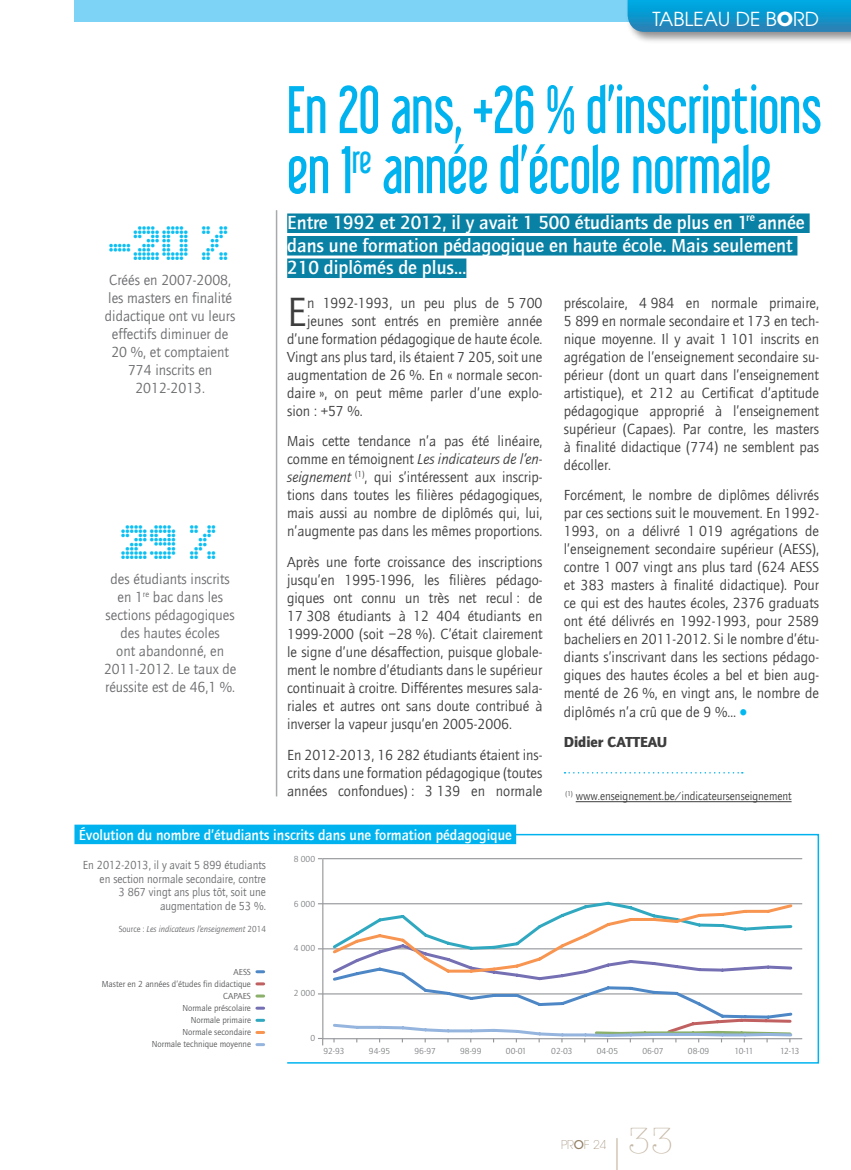
<style>
.page{position:relative;width:851px;height:1170px;background:#fff}
.page>*{position:absolute;margin:0;border:0;box-sizing:border-box;transform-origin:0 0}
.TITRE_-_GRAND{font:60px "Libel Suit";color:#00b3ef;scale:.96 1}
.SURBRILLANCE_ARTICLE{font:45px "Dolly Dots";color:#0dbff2}
.TEXTE_-_LETTRINE__1e{font:42px "Quay Sans";color:#3e3e3f}
.t1{font:300 37.5px "American Typewriter";color:#c7baa8}
.CHAPEAU_-_CYAN{font:500 19.5px/22.5px "Quay Sans";color:#fff}
.t2{font:19.2px "Avant Garde";color:#fff}
.TEXTE{font:15px/18px "Quay Sans";color:#3e3e3f;text-align:justify}
.TEXTE-2{font:15px/18px "Quay Sans";color:#6c6d70;text-align:center}
.TEXTE_-_LETTRINE__1e-2{font:15px "Quay Sans";color:#3e3e3f}
.INTERTITRE_-_CYAN{font:500 15px "Quay Sans";color:#fff}
.TEXTE-3{font:900 15px "Quay Sans";color:#3e3e3f}
.NOTE_DE_BAS_DE_PAGE{font:12px/13.5px "Quay Sans";color:#6c6d70;text-align:right;scale:.96 1}
.NOTE_DE_BAS_DE_PAGE-2{font:12px "Quay Sans";color:#3e3e3f;scale:.96 1}
.t3{font:200 12px "Avant Garde";color:#938065}
.t4{font:500 11.4px "Quay Sans";color:#fff}
.t5{font:9px/12px "Quay Sans";color:#57585a;text-align:right}
.t6{font:9px "Quay Sans";color:#808285}
.NOTE_DE_BAS_DE_PAGE-3{font:italic 9px "Quay Sans";color:#6c6d70;scale:.96 1}
.s1{font-weight:700}
.s2{font-style:italic}
.s3{font-size:22.5px;color:#00b9f1}
.s4{font-style:normal}
.s5{font-weight:500}
</style>
<div class="page">
<hr style="left:575px;top:801px;width:216px;height:1px;background:#3e3e3f">
<svg style="left:564px;top:772px;width:178px;height:1px"></svg>
<hr style="left:276px;top:210px;width:1px;height:586px;background:#a8a9ad">
<div style="left:287px;top:213px;width:522px;height:20px;background:#0881a5"></div>
<div style="left:287px;top:236px;width:510px;height:19px;background:#0881a5"></div>
<div style="left:287px;top:258px;width:179px;height:20px;background:#0881a5"></div>
<svg style="left:226px;top:833px;width:593px;height:231px"></svg>
<div style="left:74px;top:824px;width:442px;height:20px;background:#00b3ef"></div>
<hr style="left:616px;top:1137px;width:1px;height:32px;background:#d2c7b7">
<div style="left:74px;top:0;width:776px;height:21px;background:#7cd3f6"></div>
<div style="left:624px;top:0;width:226px;height:43px;background:#231f20;opacity:.5"></div>
<svg style="left:627px;top:0;width:223px;height:32px;background:#1196cc"></svg>
<p class="t2" style="left:652px;top:8px;width:168px">TABLEAU DE B<span class="s1">O</span>RD</p>
<p class="SURBRILLANCE_ARTICLE" style="left:109px;top:226px;width:123px">-20 %</p>
<p class="TEXTE-2" style="left:105px;top:271px;width:132px">Créés en 2007-2008, les masters en finalité didactique ont vu leurs effectifs diminuer de<br>20 %, et comptaient<br>774 inscrits en<br>2012-2013.</p>
<p class="SURBRILLANCE_ARTICLE" style="left:122px;top:525px;width:99px">29 %</p>
<p class="TEXTE-2" style="left:104px;top:570px;width:134px">des étudiants inscrits en 1<sup>re</sup> bac dans les sections pédagogiques des hautes écoles<br>ont abandonné, en<br>2011-2012. Le taux de réussite est de 46,1 %.</p>
<p class="TITRE_-_GRAND" style="left:287px;top:74px;width:558px">En 20 ans, +26 % d’inscriptions</p>
<p class="TITRE_-_GRAND" style="left:287px;top:134px;width:505px">en 1<sup>re</sup> année d’école normale</p>
<p class="CHAPEAU_-_CYAN" style="left:287px;top:212px;width:519px">Entre 1992 et 2012, il y avait 1 500 étudiants de plus en 1 année dans une formation pédagogique en haute école. Mais seulement<br>210 diplômés de plus…</p>
<p class="t4" style="left:746px;top:211px;width:10px">re</p>
<p class="TEXTE_-_LETTRINE__1e" style="left:287px;top:288px;width:21px">E</p>
<p class="TEXTE_-_LETTRINE__1e-2" style="left:307px;top:294px;width:237px">n 1992-1993, un peu plus de 5 700</p>
<p class="TEXTE_-_LETTRINE__1e-2" style="left:307px;top:312px;width:237px">jeunes sont entrés en première année</p>
<p class="TEXTE_-_LETTRINE__1e-2" style="left:287px;top:330px;width:257px">d’une formation pédagogique de haute école.</p>
<p class="TEXTE_-_LETTRINE__1e-2" style="left:287px;top:348px;width:257px">Vingt ans plus tard, ils étaient 7 205, soit une</p>
<p class="TEXTE_-_LETTRINE__1e-2" style="left:287px;top:366px;width:257px">augmentation de 26 %. En « normale secon-</p>
<p class="TEXTE_-_LETTRINE__1e-2" style="left:287px;top:384px;width:257px">daire », on peut même parler d’une explo-</p>
<p class="TEXTE_-_LETTRINE__1e-2" style="left:287px;top:402px;width:77px">sion : +57 %.</p>
<p class="TEXTE" style="left:287px;top:432px;width:257px">Mais cette tendance n’a pas été linéaire, comme en témoignent <span class="s2">Les indicateurs de l’en&shy;seignement</span> <sup>(1)</sup>, qui s’intéressent aux inscrip&shy;tions dans toutes les filières pédagogiques, mais aussi au nombre de diplômés qui, lui, n’augmente pas dans les mêmes proportions.</p>
<p class="TEXTE" style="left:287px;top:553px;width:257px">Après une forte croissance des inscriptions jusqu’en 1995-1996, les filières pédago&shy;giques ont connu un très net recul : de 17 308 étudiants à 12 404 étudiants en 1999-2000 (soit –28 %). C’était clairement le signe d’une désaffection, puisque globale&shy;ment le nombre d’étudiants dans le supérieur continuait à croitre. Différentes mesures sala&shy;riales et autres ont sans doute contribué à inverser la vapeur jusqu’en 2005-2006.</p>
<p class="TEXTE" style="left:287px;top:746px;width:257px">En 2012-2013, 16 282 étudiants étaient ins&shy;crits dans une formation pédagogique (toutes années confondues) : 3 139 en normale</p>
<p class="TEXTE" style="left:563px;top:294px;width:257px">préscolaire, 4 984 en normale primaire, 5 899 en normale secondaire et 173 en tech&shy;nique moyenne. Il y avait 1 101 inscrits en agrégation de l’enseignement secondaire su&shy;périeur (dont un quart dans l’enseignement artistique), et 212 au Certificat d’aptitude pédagogique approprié à l’enseignement supérieur (Capaes). Par contre, les masters à finalité didactique (774) ne semblent pas décoller.</p>
<p class="TEXTE" style="left:563px;top:486px;width:257px">Forcément, le nombre de diplômes délivrés par ces sections suit le mouvement. En 1992- 1993, on a délivré 1 019 agrégations de l’enseignement secondaire supérieur (AESS), contre 1 007 vingt ans plus tard (624 AESS et 383 masters à finalité didactique). Pour ce qui est des hautes écoles, 2376 graduats ont été délivrés en 1992-1993, pour 2589 bacheliers en 2011-2012. Si le nombre d’étu&shy;diants s’inscrivant dans les sections pédago&shy;giques des hautes écoles a bel et bien aug&shy;menté de 26 %, en vingt ans, le nombre de diplômés n’a crû que de 9 %…<span class="s3">•</span></p>
<p class="TEXTE-3" style="left:563px;top:733px;width:105px">Didier CATTEAU</p>
<p class="NOTE_DE_BAS_DE_PAGE-2" style="left:565px;top:789px;width:237px"><sup>(1)</sup> www.enseignement.be/indicateursenseignement</p>
<p class="INTERTITRE_-_CYAN" style="left:79px;top:826px;width:434px">Évolution du nombre d’étudiants inscrits dans une formation pédagogique</p>
<p class="NOTE_DE_BAS_DE_PAGE" style="left:83px;top:858px;width:192px">En 2012-2013, il y avait 5 899 étudiants en section normale secondaire, contre<br>3 867 vingt ans plus tôt, soit une augmentation de 53 %.</p>
<p class="NOTE_DE_BAS_DE_PAGE-3" style="left:119px;top:924px;width:155px"><span class="s4">Source :</span> Les indicateurs l’enseignement <span class="s4">2014</span></p>
<p class="t5" style="left:102px;top:965px;width:151px">AESS<br>Master en 2 années d’études fin didactique<br>CAPAES<br>Normale préscolaire<br>Normale primaire<br>Normale secondaire<br>Normale technique moyenne</p>
<p class="t5" style="left:236px;top:996px;width:29px">CAPAES</p>
<p class="t6" style="left:294px;top:853px;width:23px">8 000</p>
<p class="t6" style="left:294px;top:898px;width:23px">6 000</p>
<p class="t6" style="left:294px;top:943px;width:23px">4 000</p>
<p class="t6" style="left:294px;top:988px;width:23px">2 000</p>
<p class="t6" style="left:310px;top:1033px;width:6px">0</p>
<p class="t6" style="left:323px;top:1045px;width:23px">92-93</p>
<p class="t6" style="left:369px;top:1045px;width:23px">94-95</p>
<p class="t6" style="left:414px;top:1045px;width:23px">96-97</p>
<p class="t6" style="left:460px;top:1045px;width:23px">98-99</p>
<p class="t6" style="left:506px;top:1045px;width:22px">00-01</p>
<p class="t6" style="left:551px;top:1045px;width:23px">02-03</p>
<p class="t6" style="left:596px;top:1045px;width:23px">04-05</p>
<p class="t6" style="left:642px;top:1045px;width:23px">06-07</p>
<p class="t6" style="left:687px;top:1045px;width:23px">08-09</p>
<p class="t6" style="left:734px;top:1045px;width:21px">10-11</p>
<p class="t6" style="left:780px;top:1045px;width:21px">12-13</p>
<p class="t3" style="left:561px;top:1137px;width:47px">PR<span class="s5">O</span>F 24</p>
<h3 class="t1" style="left:627px;top:1112px;width:47px">33</h3>
</div>
